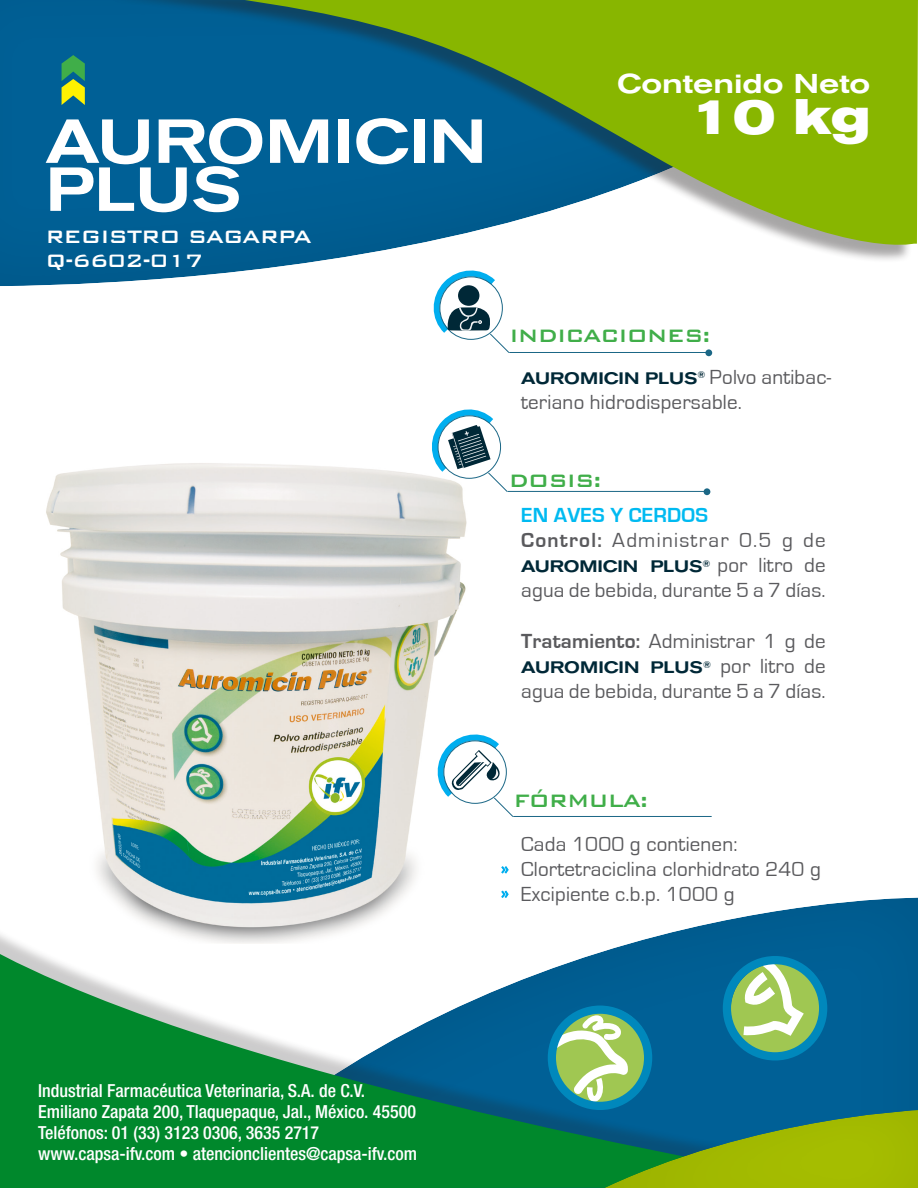
<style>
.page{position:relative;width:918px;height:1188px;background:#fff}
.page>*{position:absolute;margin:0;border:0;box-sizing:border-box;transform-origin:0 0}
.t1{font:500 expanded 61.5px/48px "Akzidenz Grotesk BQ";color:#fff}
.t2{font:700 expanded 49.5px "Akzidenz Grotesk BQ";color:#fff}
.t3{font:500 expanded 27px "Akzidenz Grotesk BQ";color:#fff}
.t4{font:500 24px "Bank Gothic BT";letter-spacing:-.04em;color:#40ae49}
.t5{font:500 24px/24px "Bank Gothic BT";letter-spacing:-.04em;color:#fff}
.t6{font:21px "Eurostile";letter-spacing:.01em;color:#5a5a5d}
.t7{font:21px "Eurostile";letter-spacing:.06em;color:#5a5a5d}
.t8{font:700 21px "Eurostile";letter-spacing:.01em;color:#00baf1}
.t9{font:500 condensed 18px "Helvetica Neue LT Std";color:#fff}
.t10{font:300 18px "The Sans";color:#00aeef}
.t11{font:500 expanded 16.5px "Akzidenz Grotesk BQ";color:#002837}
.s1{font-family:"Eurostile";font-weight:400;font-stretch:normal;font-size:21px;color:#5a5a5d}
.s2{font-weight:700}
</style>
<div class="page">
<img style="left:46px;top:463px;width:421px;height:459px">
<div style="left:0;top:0;width:918px;height:288px;background:#231f20;opacity:.14"></div>
<hr style="left:509px;top:352px;width:199px;height:1px;background:#1b6786">
<hr style="left:513px;top:816px;width:199px;height:1px;background:#1b6786">
<hr style="left:507px;top:491px;width:199px;height:1px;background:#1b6786">
<div style="left:705px;top:349px;width:7px;height:7px;background:#1b6786;border-radius:50%"></div>
<div style="left:704px;top:488px;width:6px;height:7px;background:#1b6786;border-radius:50%"></div>
<svg style="left:501px;top:866px;width:8px;height:8px"></svg>
<svg style="left:501px;top:890px;width:8px;height:6px"></svg>
<div style="left:107px;top:0;width:806px;height:263px;background:#231f20;opacity:.4"></div>
<svg style="left:125px;top:0;width:793px;height:261px;background:#529164"></svg>
<div style="left:160px;top:896px;width:758px;height:292px;background:#231f20;opacity:.14"></div>
<div style="left:0;top:922px;width:870px;height:262px;background:#231f20;opacity:.23"></div>
<svg style="left:0;top:942px;width:855px;height:246px"></svg>
<div style="left:560px;top:1108px;width:358px;height:80px;background:#231f20;opacity:.14"></div>
<svg style="left:62px;top:55px;width:23px;height:50px"></svg>
<svg style="left:429px;top:734px;width:85px;height:84px"></svg>
<svg style="left:425px;top:270px;width:85px;height:83px"></svg>
<div style="left:458px;top:285px;width:21px;height:21px;background:#002837;border-radius:50%"></div>
<svg style="left:423px;top:409px;width:85px;height:84px"></svg>
<svg style="left:554px;top:1007px;width:97px;height:101px"></svg>
<svg style="left:550px;top:1015px;width:79px;height:87px"></svg>
<svg style="left:731px;top:963px;width:93px;height:93px;background:#86bc62"></svg>
<svg style="left:743px;top:958px;width:61px;height:78px"></svg>
<div style="left:723px;top:956px;width:104px;height:105px;border:8px solid #0088bc;border-radius:50%"></div>
<div style="left:548px;top:1006px;width:104px;height:104px;border:8px solid #0088bc;border-radius:50%"></div>
<p class="t1" style="left:46px;top:118px;width:443px">AUROMICIN<br>PLUS</p>
<p class="t5" style="left:45px;top:224px;width:268px">REGISTRO SAGARPA<br>Q-6602-017</p>
<p class="t3" style="left:617px;top:68px;width:255px">Contenido Neto</p>
<p class="t2" style="left:691px;top:88px;width:181px">10 kg</p>
<p class="t4" style="left:510px;top:322px;width:202px">INDICACIONES:</p>
<p class="t11" style="left:521px;top:368px;width:312px">AUROMICIN PLUS<sup>®</sup> <span class="s1">Polvo antibac-</span></p>
<p class="t6" style="left:521px;top:391px;width:222px">teriano hidrodispersable.</p>
<p class="t4" style="left:509px;top:467px;width:94px">DOSIS:</p>
<p class="t8" style="left:521px;top:503px;width:188px">EN AVES Y CERDOS</p>
<p class="t7" style="left:521px;top:529px;width:306px"><span class="s2">Control:</span> Administrar 0.5 g de</p>
<p class="t11" style="left:521px;top:557px;width:306px">AUROMICIN PLUS<sup>®</sup> <span class="s1">por litro de</span></p>
<p class="t6" style="left:521px;top:579px;width:306px">agua de bebida, durante 5 a 7 días.</p>
<p class="t6" style="left:521px;top:630px;width:306px"><span class="s2">Tratamiento:</span> Administrar 1 g de</p>
<p class="t11" style="left:521px;top:658px;width:306px">AUROMICIN PLUS<sup>®</sup> <span class="s1">por litro de</span></p>
<p class="t6" style="left:521px;top:680px;width:306px">agua de bebida, durante 5 a 7 días.</p>
<p class="t4" style="left:514px;top:787px;width:136px">FÓRMULA:</p>
<p class="t10" style="left:500px;top:853px;width:10px">»</p>
<p class="t10" style="left:500px;top:878px;width:10px">»</p>
<p class="t6" style="left:521px;top:832px;width:218px">Cada 1000 g contienen:</p>
<p class="t6" style="left:521px;top:858px;width:301px">Clortetraciclina clorhidrato 240 g</p>
<p class="t6" style="left:521px;top:883px;width:215px">Excipiente c.b.p. 1000 g</p>
<p class="t9" style="left:38px;top:1080px;width:328px">Industrial Farmacéutica Veterinaria, S.A. de C.V.</p>
<p class="t9" style="left:38px;top:1101px;width:379px">Emiliano Zapata 200, Tlaquepaque, Jal., México. 45500</p>
<p class="t9" style="left:38px;top:1122px;width:283px">Teléfonos: 01 (33) 3123 0306, 3635 2717</p>
<p class="t9" style="left:38px;top:1143px;width:380px">www.capsa-ifv.com • atencionclientes@capsa-ifv.com</p>
</div>
